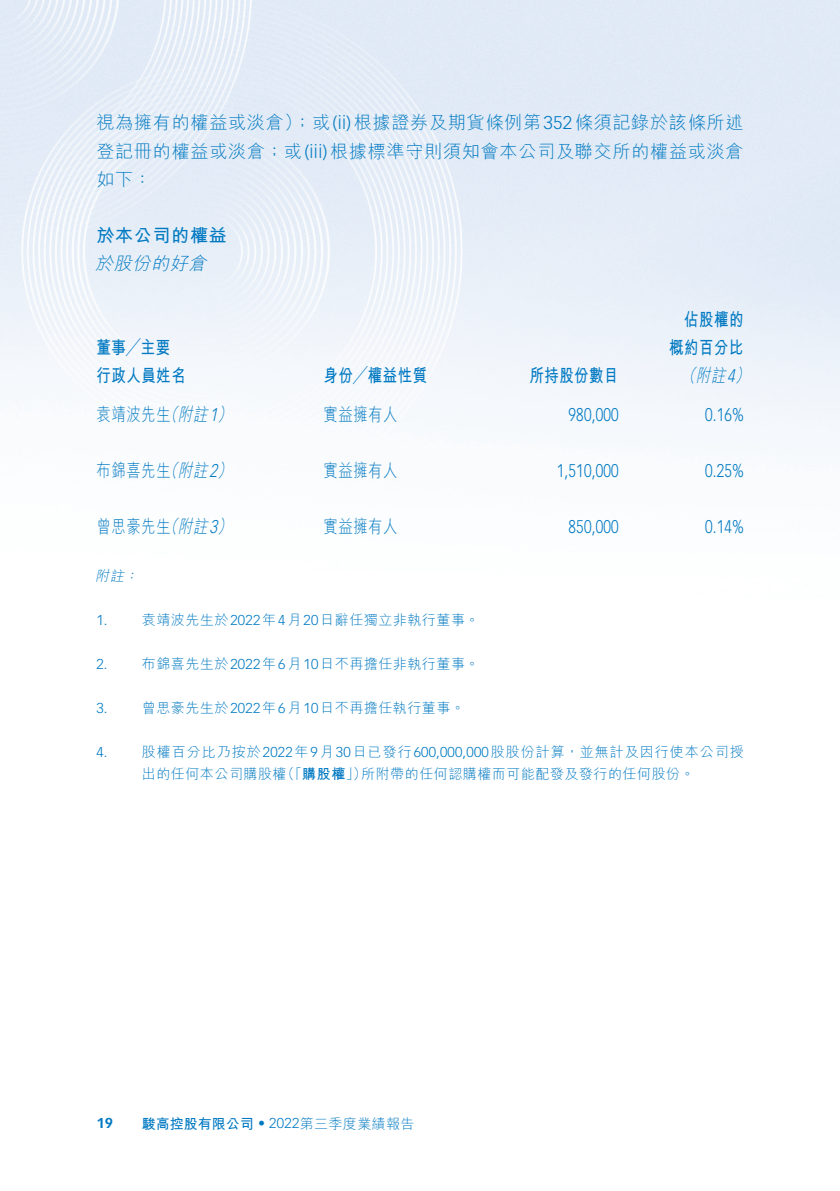
<style>
.page{position:relative;width:840px;height:1191px;background:#fff}
.page>*{position:absolute;margin:0;border:0;box-sizing:border-box;transform-origin:0 0}
._00_txt{font:300 18px/28px "M Hei HK";letter-spacing:.045em;color:#0079c2;text-align:justify}
._50_Table_txt{font:300 18px "M Hei HK";letter-spacing:.035em;color:#0079c2;scale:.8 1}
._50_Table_txt-2{font:300 18px "Vectora LT Std";letter-spacing:.015em;color:#0079c2;scale:.8 1}
._50_Table_txt-3{font:700 18px "M Hei HK";letter-spacing:.04em;color:#0079c2;scale:.8 1}
._50_Table_txt-4{font:italic 300 18px "M Hei HK";color:#0079c2;scale:.8 1}
._03_H3{font:700 18px "M Hei HK";letter-spacing:.04em;color:#0079c2}
._04_H4{font:italic 300 18px "M Hei HK";color:#0079c2}
._06_Notes{font:300 14px "M Hei HK";letter-spacing:.035em;color:#0079c2}
._06_Notes-2{font:300 14px "M Hei HK";letter-spacing:.07em;color:#0079c2}
.t1{font:700 14px "M Hei HK";color:#0079c2}
._06_Notes-3{font:300 14px "Vectora LT Std";color:#0079c2}
._06_Notes-4{font:italic 300 14px "M Hei HK";color:#0079c2}
.t2{font:700 14px "Vectora LT Std";color:#0079c2}
.s1{font-family:"Vectora LT Std"}
.s2{font-style:italic}
.s3{font-family:"Vectora LT Std";font-style:italic}
.s4{font-weight:700}
.s5{font-family:"Frutiger LT Std";font-weight:300}
.s6{font-family:"Vectora LT Std";font-weight:300}
.s7{font-weight:300}
</style>
<div class="page">
<img style="left:0;top:0;width:839px;height:446px">
<p class="_00_txt" style="left:96px;top:109px;width:648px">視為擁有的權益或淡倉）；或 <span class="s1">)i i(</span> 根據證券及期貨條例第<span class="s1">352</span>條須記錄於該條所述登記冊的權益或淡倉；或<span class="s1">(iii)</span>根據標準守則須知會本公司及聯交所的權益或淡倉如下：</p>
<p class="_03_H3" style="left:96px;top:222px;width:132px">於本公司的權益</p>
<p class="_04_H4" style="left:95px;top:254px;width:117px">於股份的好倉</p>
<p class="_50_Table_txt-3" style="left:96px;top:334px;width:94px">董事╱主要</p>
<p class="_50_Table_txt-3" style="left:96px;top:362px;width:113px">行政人員姓名</p>
<p class="_50_Table_txt-3" style="left:323px;top:362px;width:131px">身份╱權益性質</p>
<p class="_50_Table_txt" style="left:96px;top:405px;width:175px">袁靖波先生<span class="s2">附註）</span><span class="s3">1</span></p>
<p class="_50_Table_txt-4" style="left:163px;top:405px;width:24px">（</p>
<p class="_50_Table_txt" style="left:323px;top:405px;width:94px">實益擁有人</p>
<p class="_50_Table_txt" style="left:96px;top:461px;width:175px">布錦喜先生<span class="s2">附註）</span><span class="s3">2</span></p>
<p class="_50_Table_txt-4" style="left:163px;top:461px;width:24px">（</p>
<p class="_50_Table_txt" style="left:323px;top:461px;width:94px">實益擁有人</p>
<p class="_50_Table_txt" style="left:96px;top:517px;width:175px">曾思豪先生<span class="s2">附註）</span><span class="s3">3</span></p>
<p class="_50_Table_txt-4" style="left:163px;top:517px;width:24px">（</p>
<p class="_50_Table_txt" style="left:323px;top:517px;width:94px">實益擁有人</p>
<p class="_06_Notes-4" style="left:95px;top:568px;width:33px">附註</p>
<p class="_06_Notes-4" style="left:124px;top:568px;width:18px">：</p>
<p class="_06_Notes-3" style="left:96px;top:611px;width:13px">1.</p>
<p class="_06_Notes" style="left:142px;top:612px;width:338px">袁靖波先生於<span class="s1">2022</span>年<span class="s1">4</span>月<span class="s1">20</span>日辭任獨立非執行董事。</p>
<p class="_06_Notes-3" style="left:96px;top:655px;width:13px">2.</p>
<p class="_06_Notes" style="left:142px;top:656px;width:338px">布錦喜先生於<span class="s1">2022</span>年<span class="s1">6</span>月<span class="s1">10</span>日不再擔任非執行董事。</p>
<p class="_06_Notes-3" style="left:96px;top:699px;width:13px">3.</p>
<p class="_06_Notes" style="left:142px;top:700px;width:324px">曾思豪先生於<span class="s1">2022</span>年<span class="s1">6</span>月<span class="s1">10</span>日不再擔任執行董事。</p>
<p class="_50_Table_txt-3" style="left:529px;top:362px;width:113px">所持股份數目</p>
<p class="_50_Table_txt-3" style="left:683px;top:306px;width:76px">佔股權的</p>
<p class="_50_Table_txt-3" style="left:668px;top:334px;width:94px">概約百分比</p>
<p class="_50_Table_txt-4" style="left:695px;top:366px;width:73px">附註 (<span class="s1">4</span></p>
<p class="_50_Table_txt-4" style="left:680px;top:366px;width:24px">（</p>
<p class="_50_Table_txt-2" style="left:568px;top:404px;width:64px">980,000</p>
<p class="_50_Table_txt-2" style="left:704px;top:404px;width:49px">0.16%</p>
<p class="_50_Table_txt-2" style="left:556px;top:460px;width:79px">1,510,000</p>
<p class="_50_Table_txt-2" style="left:704px;top:460px;width:49px">0.25%</p>
<p class="_50_Table_txt-2" style="left:568px;top:516px;width:64px">850,000</p>
<p class="_50_Table_txt-2" style="left:704px;top:516px;width:49px">0.14%</p>
<p class="_06_Notes-3" style="left:96px;top:743px;width:13px">4.</p>
<p class="_06_Notes-2" style="left:142px;top:744px;width:603px">股權百分比乃按於<span class="s1">2022</span>年<span class="s1">9</span>月<span class="s1">30</span>日已發行<span class="s1">600,000,000</span>股股份計算，並無計及因行使本公司授</p>
<p class="_06_Notes" style="left:281px;top:766px;width:87px">（「<span class="s4">購股權</span>」）</p>
<p class="_06_Notes" style="left:361px;top:766px;width:334px">所附帶的任何認購權而可能配發及發行的任何股份。</p>
<p class="_06_Notes" style="left:142px;top:766px;width:146px">出的任何本公司購股權</p>
<p class="t2" style="left:96px;top:1114px;width:18px">19</p>
<p class="t1" style="left:142px;top:1113px;width:274px">駿高控股有限公司 <span class="s5">•</span> <span class="s6">2022</span><span class="s7">第三季度業績報告</span></p>
</div>
